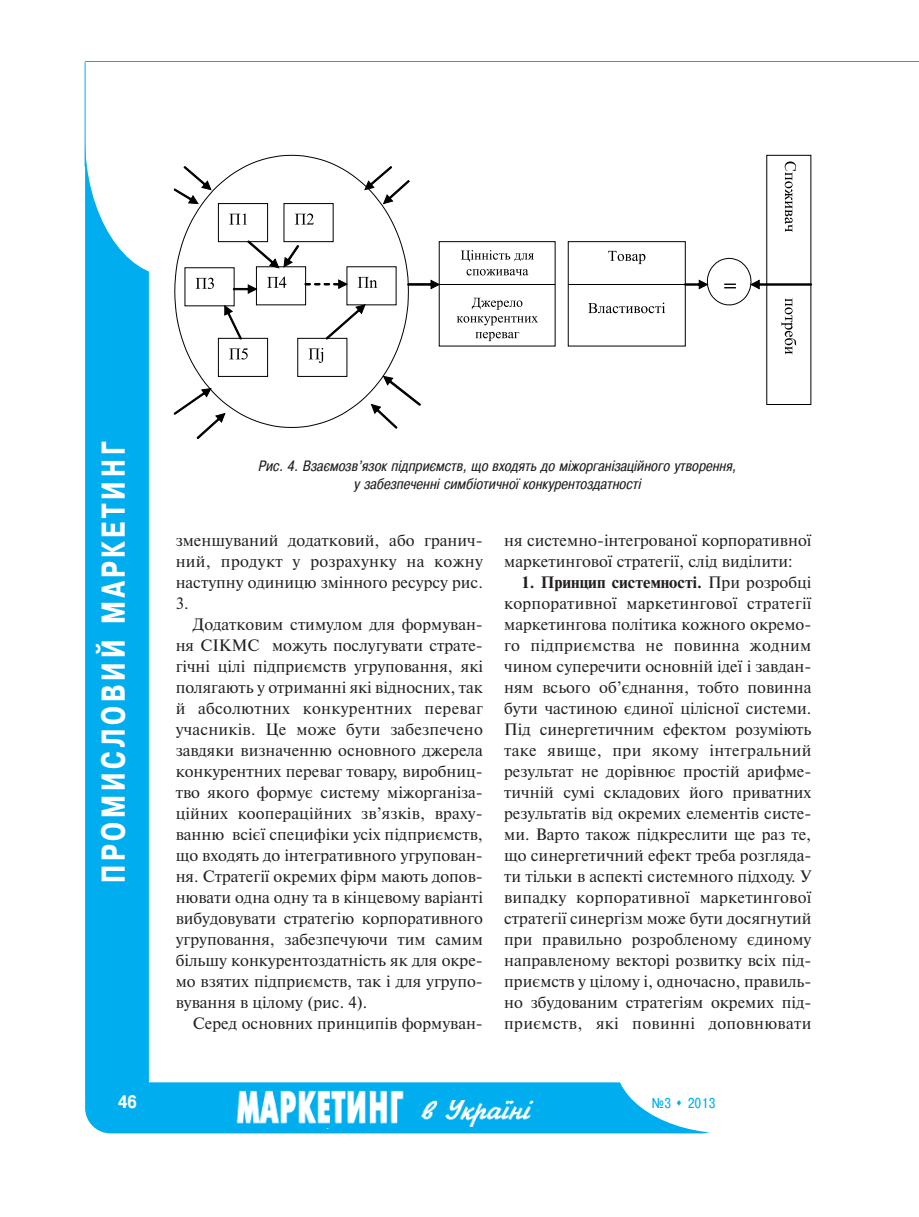
<style>
.page{position:relative;width:919px;height:1217px;background:#fff}
.page>*{position:absolute;margin:0;border:0;box-sizing:border-box;transform-origin:0 0}
.t1{font:700 33px "Pragmatica Cond C";letter-spacing:.13em;color:#fff;scale:.9 1}
.t2{font:700 18px "Pragmatica Cond C";color:#fff}
.t3{font:16.5px/21px "Newton C";color:#231f20;text-align:justify}
.t4{font:italic 15px/18px "Pragmatica Cond C";letter-spacing:.02em;color:#231f20;text-align:center}
.t5{font:14.25px "Pragmatica Cond C";color:#00aeef}
.s1{font-weight:700}
</style>
<div class="page">
<div style="left:85px;top:112px;width:64px;height:1019px;background:#00aeef;border-radius:32px"></div>
<div style="left:85px;top:1082px;width:642px;height:51px;background:#00aeef;border-radius:26px"></div>
<img style="left:236px;top:1090px;width:168px;height:34px">
<img style="left:420px;top:1100px;width:113px;height:26px">
<div style="left:85px;top:0;width:172px;height:276px;background:#fff;border-radius:50%"></div>
<div style="left:615px;top:991px;width:226px;height:142px;background:#fff;border-radius:50%"></div>
<hr style="left:85px;top:62px;width:1px;height:104px;background:#00aeef">
<hr style="left:85px;top:61px;width:833px;height:1px;background:#00aeef">
<svg style="left:784px;top:161px;width:12px;height:71px"></svg>
<div style="left:567px;top:241px;width:118px;height:105px;border:1px solid #000"></div>
<svg style="left:608px;top:251px;width:37px;height:13px"></svg>
<svg style="left:588px;top:302px;width:77px;height:11px"></svg>
<svg style="left:684px;top:257px;width:127px;height:97px"></svg>
<hr style="left:568px;top:284px;width:117px;height:1px;background:#000">
<svg style="left:460px;top:250px;width:74px;height:12px"></svg>
<svg style="left:466px;top:269px;width:62px;height:6px"></svg>
<svg style="left:472px;top:298px;width:50px;height:12px"></svg>
<svg style="left:456px;top:316px;width:82px;height:9px"></svg>
<svg style="left:475px;top:332px;width:44px;height:9px"></svg>
<hr style="left:439px;top:284px;width:116px;height:1px;background:#000">
<svg style="left:174px;top:154px;width:235px;height:274px"></svg>
<svg style="left:407px;top:280px;width:32px;height:9px"></svg>
<div style="left:218px;top:203px;width:49px;height:38px;background:#fff"></div>
<div style="left:218px;top:203px;width:50px;height:39px;border:1px solid #000"></div>
<svg style="left:229px;top:213px;width:17px;height:11px"></svg>
<div style="left:284px;top:203px;width:49px;height:38px;background:#fff"></div>
<div style="left:283px;top:203px;width:50px;height:39px;border:1px solid #000"></div>
<svg style="left:295px;top:213px;width:19px;height:11px"></svg>
<div style="left:185px;top:268px;width:49px;height:38px;background:#fff"></div>
<svg style="left:195px;top:277px;width:19px;height:12px"></svg>
<div style="left:256px;top:267px;width:49px;height:38px;background:#fff"></div>
<div style="left:256px;top:266px;width:50px;height:39px;border:1px solid #000"></div>
<svg style="left:267px;top:276px;width:19px;height:12px"></svg>
<div style="left:347px;top:267px;width:49px;height:38px;background:#fff"></div>
<svg style="left:357px;top:277px;width:20px;height:11px"></svg>
<div style="left:218px;top:338px;width:49px;height:38px;background:#fff"></div>
<div style="left:218px;top:338px;width:50px;height:39px;border:1px solid #000"></div>
<svg style="left:229px;top:348px;width:19px;height:11px"></svg>
<div style="left:298px;top:338px;width:49px;height:38px;background:#fff"></div>
<div style="left:297px;top:338px;width:50px;height:39px;border:1px solid #000"></div>
<svg style="left:308px;top:348px;width:15px;height:15px"></svg>
<svg style="left:248px;top:241px;width:50px;height:27px"></svg>
<svg style="left:233px;top:285px;width:24px;height:8px"></svg>
<svg style="left:224px;top:305px;width:17px;height:34px"></svg>
<svg style="left:326px;top:304px;width:39px;height:35px"></svg>
<svg style="left:305px;top:280px;width:42px;height:8px"></svg>
<svg style="left:364px;top:166px;width:45px;height:38px"></svg>
<svg style="left:174px;top:166px;width:37px;height:38px"></svg>
<svg style="left:174px;top:388px;width:51px;height:50px"></svg>
<svg style="left:371px;top:376px;width:49px;height:52px"></svg>
<h1 class="t1" style="left:94px;top:883px;width:492px;rotate:-90deg">ПРОМИСЛОВИЙ МАРКЕТИНГ</h1>
<p class="t4" style="left:258px;top:456px;width:482px">Рис. 4. Взаємозв’язок підприємств, що входять до міжорганізаційного утворення, у забезпеченні симбіотичної конкурентоздатності</p>
<p class="t3" style="left:176px;top:529px;width:309px">зменшуваний додатковий, або гранич&shy;ний, продукт у розрахунку на кожну наступну одиницю змінного ресурсу рис.<br>3.</p>
<p class="t3" style="left:176px;top:613px;width:309px;text-indent:17px">Додатковим стимулом для формуван&shy;ня СІКМС можуть послугувати страте&shy;гічні цілі підприємств угруповання, які полягають у отриманні які відносних, так й абсолютних конкурентних переваг учасників. Це може бути забезпечено завдяки визначенню основного джерела конкурентних переваг товару, виробниц&shy;тво якого формує систему міжорганіза&shy;ційних коопераційних зв’язків, враху&shy;ванню всієї специфіки усіх підприємств, що входять до інтегративного угрупован&shy;ня. Стратегії окремих фірм мають допов&shy;нювати одна одну та в кінцевому варіанті вибудовувати стратегію корпоративного угруповання, забезпечуючи тим самим більшу конкурентоздатність як для окре&shy;мо взятих підприємств, так і для угрупо&shy;вування в цілому (рис. 4).</p>
<p class="t3" style="left:193px;top:1012px;width:292px">Серед основних принципів формуван-</p>
<p class="t3" style="left:504px;top:529px;width:309px">ня системно-інтегрованої корпоративної маркетингової стратегії, слід виділити:</p>
<p class="t3" style="left:504px;top:571px;width:309px;text-indent:17px"><span class="s1">1. Принцип системності.</span> При розробці корпоративної маркетингової стратегії маркетингова політика кожного окремо&shy;го підприємства не повинна жодним чином суперечити основній ідеї і завдан&shy;ням всього об’єднання, тобто повинна бути частиною єдиної цілісної системи.<br>Під синергетичним ефектом розуміють таке явище, при якому інтегральний результат не дорівнює простій арифме&shy;тичній сумі складових його приватних результатів від окремих елементів систе&shy;ми. Варто також підкреслити ще раз те, що синергетичний ефект треба розгляда&shy;ти тільки в аспекті системного підходу. У випадку корпоративної маркетингової стратегії синергізм може бути досягнутий при правильно розробленому єдиному направленому векторі розвитку всіх під&shy;приємств у цілому і, одночасно, правиль&shy;но збудованим стратегіям окремих під&shy;приємств, які повинні доповнювати</p>
<p class="t2" style="left:118px;top:1090px;width:20px">46</p>
<p class="t5" style="left:652px;top:1093px;width:65px">№3 ▲ 2013</p>
</div>
